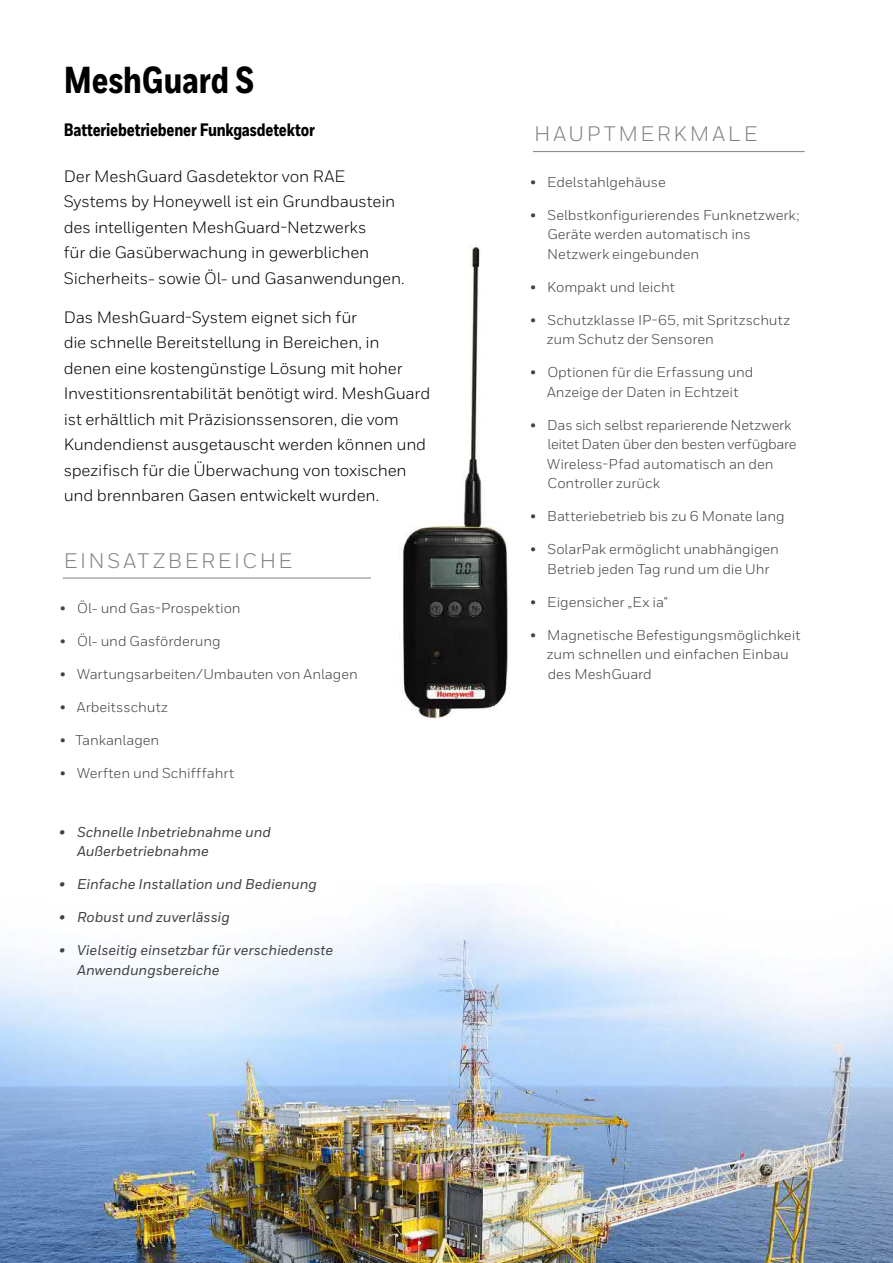
<style>
.page{position:relative;width:893px;height:1263px;background:#fff}
.page>*{position:absolute;margin:0;border:0;box-sizing:border-box;transform-origin:0 0}
.t1{font:800 37.5px "Honeywell Cond";color:#000}
.t2{font:21px "Honeywell Sans";letter-spacing:.125em;color:#808285}
.t3{font:800 18px "Honeywell Cond";letter-spacing:-.01em;color:#000}
.t4{font:16.5px/25.5px "Honeywell Sans";letter-spacing:-.01em;color:#000}
.t5{font:14.25px/19.5px "Honeywell Sans";letter-spacing:-.005em;color:#414042}
.t6{font:italic 500 14.25px/19.5px "Honeywell Sans";letter-spacing:-.005em;color:#414042}
</style>
<div class="page">
<img style="left:401px;top:244px;width:107px;height:475px">
<img style="left:0;top:892px;width:893px;height:371px">
<hr style="left:533px;top:151px;width:272px;height:1px;background:#808285">
<hr style="left:63px;top:578px;width:308px;height:1px;background:#808285">
<h1 class="t1" style="left:64px;top:57px;width:192px">MeshGuard S</h1>
<p class="t3" style="left:64px;top:119px;width:253px">Batteriebetriebener Funkgasdetektor</p>
<p class="t4" style="left:64px;top:163px;width:342px">Der MeshGuard Gasdetektor von RAE Systems by Honeywell ist ein Grundbaustein des intelligenten MeshGuard-Netzwerks<br>für die Gasüberwachung in gewerblichen Sicherheits- sowie Öl- und Gasanwendungen.</p>
<p class="t4" style="left:64px;top:304px;width:368px">Das MeshGuard-System eignet sich für<br>die schnelle Bereitstellung in Bereichen, in denen eine kostengünstige Lösung mit hoher Investitionsrentabilität benötigt wird. MeshGuard ist erhältlich mit Präzisionssensoren, die vom Kundendienst ausgetauscht werden können und spezifisch für die Überwachung von toxischen und brennbaren Gasen entwickelt wurden.</p>
<h2 class="t2" style="left:64px;top:548px;width:230px">EINSATZBEREICHE</h2>
<p class="t5" style="left:60px;top:599px;width:182px">• Öl- und Gas-Prospektion</p>
<p class="t5" style="left:60px;top:632px;width:162px">• Öl- und Gasförderung</p>
<p class="t5" style="left:60px;top:665px;width:299px">• Wartungsarbeiten/Umbauten von Anlagen</p>
<p class="t5" style="left:60px;top:698px;width:110px">• Arbeitsschutz</p>
<p class="t5" style="left:60px;top:731px;width:101px">• Tankanlagen</p>
<p class="t5" style="left:60px;top:764px;width:176px">• Werften und Schifffahrt</p>
<p class="t6" style="left:77px;top:822px;width:196px;text-indent:-18px">• Schnelle Inbetriebnahme und<br>Außerbetriebnahme</p>
<p class="t6" style="left:59px;top:875px;width:259px">• Einfache Installation und Bedienung</p>
<p class="t6" style="left:59px;top:908px;width:172px">• Robust und zuverlässig</p>
<p class="t6" style="left:77px;top:941px;width:258px;text-indent:-18px">• Vielseitig einsetzbar für verschiedenste<br>Anwendungsbereiche</p>
<h2 class="t2" style="left:534px;top:121px;width:225px">HAUPTMERKMALE</h2>
<p class="t5" style="left:530px;top:172px;width:137px">• Edelstahlgehäuse</p>
<p class="t5" style="left:547px;top:205px;width:254px;text-indent:-17px">• Selbstkonfigurierendes Funknetzwerk;<br>Geräte werden automatisch ins<br>Netzwerk eingebunden</p>
<p class="t5" style="left:530px;top:277px;width:146px">• Kompakt und leicht</p>
<p class="t5" style="left:547px;top:310px;width:245px;text-indent:-17px">• Schutzklasse IP-65, mit Spritzschutz zum Schutz der Sensoren</p>
<p class="t5" style="left:530px;top:363px;width:225px;text-align:center">• Optionen für die Erfassung und<br>Anzeige der Daten in Echtzeit</p>
<p class="t5" style="left:547px;top:415px;width:251px;text-indent:-17px">• Das sich selbst reparierende Netzwerk leitet Daten über den besten verfügbare Wireless-Pfad automatisch an den Controller zurück</p>
<p class="t5" style="left:530px;top:507px;width:256px">• Batteriebetrieb bis zu 6 Monate lang</p>
<p class="t5" style="left:530px;top:540px;width:250px;text-align:center">• SolarPak ermöglicht unabhängigen<br>Betrieb jeden Tag rund um die Uhr</p>
<p class="t5" style="left:530px;top:592px;width:140px">• Eigensicher „Ex ia“</p>
<p class="t5" style="left:547px;top:625px;width:255px;text-indent:-17px">• Magnetische Befestigungsmöglichkeit zum schnellen und einfachen Einbau des MeshGuard</p>
</div>
